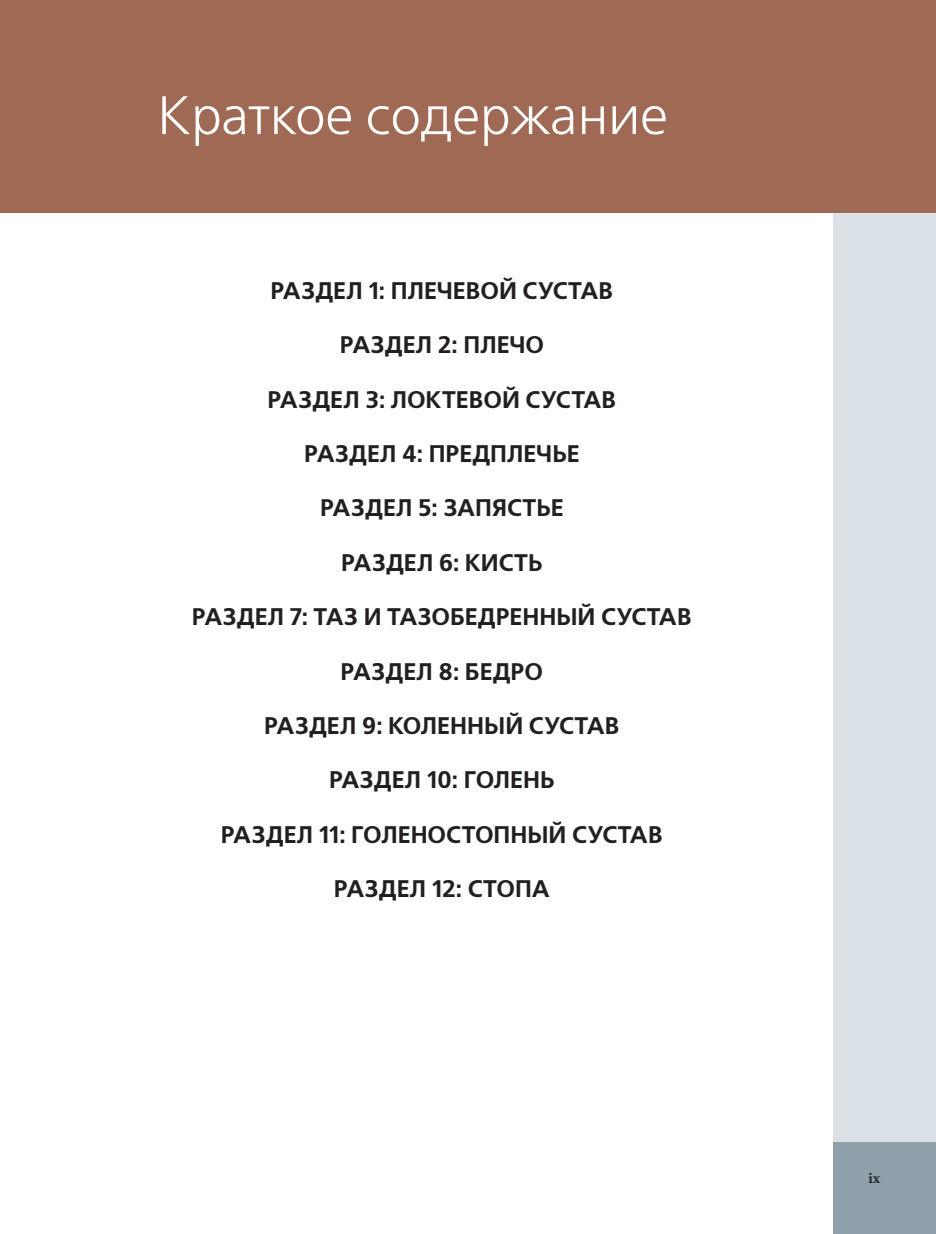
<style>
.page{position:relative;width:936px;height:1234px;background:#fff}
.page>*{position:absolute;margin:0;border:0;box-sizing:border-box;transform-origin:0 0}
.t1{font:54px "Free Set Light C";color:#fff}
.t2{font:700 24px "Free Set C";color:#231f20}
.t3{font:700 15px "Minion Cyr";color:#231f20}
</style>
<div class="page">
<div style="left:833px;top:0;width:102px;height:1142px;background:#dae2e7"></div>
<div style="left:833px;top:1142px;width:102px;height:91px;background:#8fa0aa"></div>
<div style="left:0;top:0;width:935px;height:213px;background:#a06954"></div>
<h1 class="t1" style="left:157px;top:87px;width:512px">Краткое содержание</h1>
<p class="t2" style="left:270px;top:277px;width:344px">РАЗДЕЛ 1: ПЛЕЧЕВОЙ СУСТАВ</p>
<p class="t2" style="left:340px;top:331px;width:205px">РАЗДЕЛ 2: ПЛЕЧО</p>
<p class="t2" style="left:267px;top:386px;width:350px">РАЗДЕЛ 3: ЛОКТЕВОЙ СУСТАВ</p>
<p class="t2" style="left:304px;top:440px;width:277px">РАЗДЕЛ 4: ПРЕДПЛЕЧЬЕ</p>
<p class="t2" style="left:320px;top:494px;width:245px">РАЗДЕЛ 5: ЗАПЯСТЬЕ</p>
<p class="t2" style="left:341px;top:548px;width:203px">РАЗДЕЛ 6: КИСТЬ</p>
<p class="t2" style="left:192px;top:603px;width:501px">РАЗДЕЛ 7: ТАЗ И ТАЗОБЕДРЕННЫЙ СУСТАВ</p>
<p class="t2" style="left:340px;top:657px;width:204px">РАЗДЕЛ 8: БЕДРО</p>
<p class="t2" style="left:264px;top:711px;width:357px">РАЗДЕЛ 9: КОЛЕННЫЙ СУСТАВ</p>
<p class="t2" style="left:329px;top:766px;width:227px">РАЗДЕЛ 10: ГОЛЕНЬ</p>
<p class="t2" style="left:221px;top:820px;width:443px">РАЗДЕЛ 11: ГОЛЕНОСТОПНЫЙ СУСТАВ</p>
<p class="t2" style="left:334px;top:874px;width:217px">РАЗДЕЛ 12: СТОПА</p>
<p class="t3" style="left:868px;top:1169px;width:13px">ix</p>
</div>
